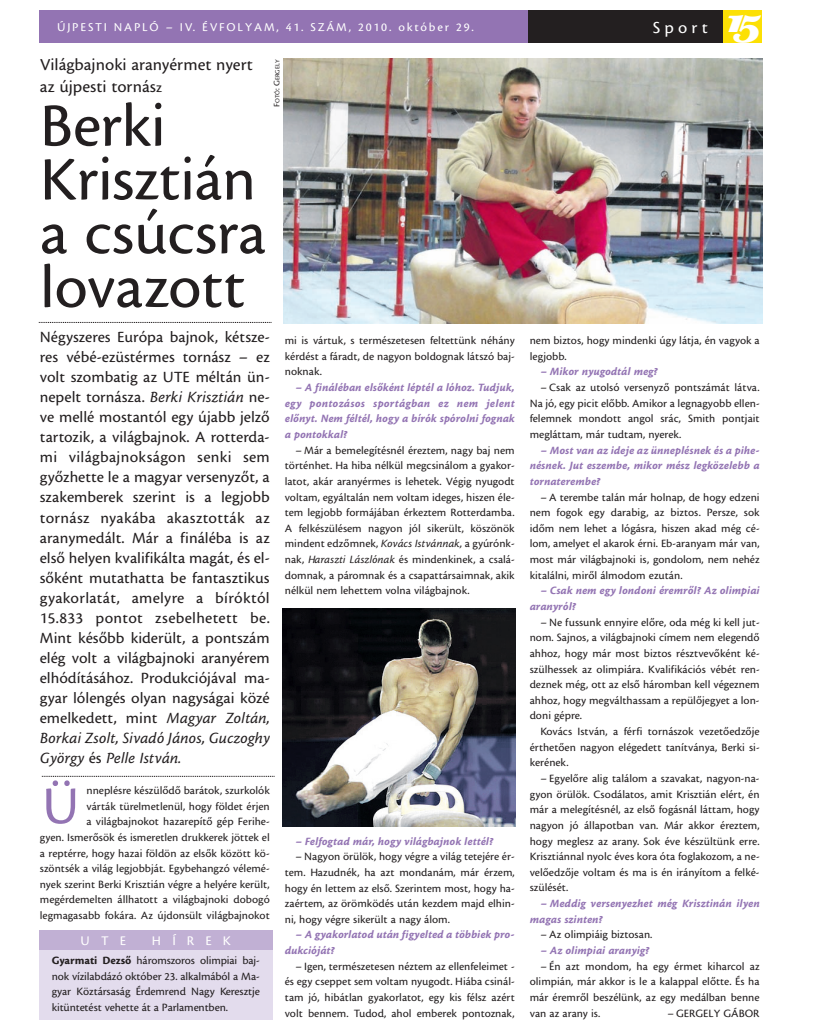
<style>
.page{position:relative;width:833px;height:1025px;background:#fff}
.page>*{position:absolute;margin:0;border:0;box-sizing:border-box;transform-origin:0 0}
.t1{font:63.75px/53.8px "Cronos M";letter-spacing:-.01em;color:#231f20}
.t2{font:55px "Cronos M";color:#9374b3}
.t3{font:40px "Eclat ICG";color:#fff}
.t4{font:17.5px/21.2px "Cronos M";color:#231f20}
.t5{font:17.5px "Cronos M";letter-spacing:.24em;color:#fff}
.t6{font:16.25px/20px "Cronos M";color:#231f20;text-align:justify}
.t7{font:13.75px "Cronos M";letter-spacing:.81em;color:#fff}
.t8{font:12.5px "Cronos M";letter-spacing:.145em;color:#fff}
.t9{font:11.62px/15.6px "Cronos M";color:#231f20;text-align:justify}
.t10{font:italic 700 11.62px/15.6px "Cronos M";color:#9374b3}
.t11{font:6.5px "Cronos M";color:#231f20}
.s1{font-size:15px}
.s2{font-size:8.75px}
.s3{font-style:italic}
.s4{font-weight:700}
</style>
<div class="page">
<div style="left:39px;top:10px;width:492px;height:33px;background:#9374b3"></div>
<div style="left:528px;top:10px;width:196px;height:33px;background:#231f20"></div>
<div style="left:723px;top:10px;width:39px;height:33px;background:#fce004"></div>
<svg style="left:39px;top:322px;width:232px;height:1px"></svg>
<img style="left:283px;top:58px;width:479px;height:265px">
<div style="left:39px;top:931px;width:233px;height:88px;background:#e3dced"></div>
<div style="left:39px;top:929px;width:233px;height:20px;background:#c1b0d4"></div>
<svg style="left:42px;top:775px;width:232px;height:1px"></svg>
<img style="left:283px;top:608px;width:232px;height:218px">
<p class="t8" style="left:57px;top:22px;width:418px">ÚJPESTI NAPLÓ – IV. ÉVFOLYAM, 41. SZÁM, 2010. október 29.</p>
<h3 class="t5" style="left:652px;top:21px;width:57px">Sport</h3>
<h3 class="t3" style="left:722px;top:5px;width:42px">15</h3>
<h3 class="t4" style="left:40px;top:55px;width:215px">Világbajnoki aranyérmet nyert az újpesti tornás<span class="s1">z</span></h3>
<h1 class="t1" style="left:40px;top:101px;width:228px">Berki<br>Krisztián a csúcsra lovazott</h1>
<p class="t11" style="left:275px;top:107px;width:49px;rotate:-90deg"><span class="s2">F</span>OTÓ<span class="s2">: G</span>ERGELY</p>
<p class="t6" style="left:40px;top:328px;width:231px">Négyszeres Európa bajnok, kétsze&shy;res vébé-ezüstérmes tornász – ez volt szombatig az UTE méltán ün&shy;nepelt tornásza. <span class="s3">Berki Krisztián</span> ne&shy;ve mellé mostantól egy újabb jelzõ tartozik, a világbajnok. A rotterda&shy;mi világbajnokságon senki sem gyõzhette le a magyar versenyzõt, a szakemberek szerint is a legjobb tornász nyakába akasztották az aranymedált. Már a fináléba is az elsõ helyen kvalifikálta magát, és el&shy;sõként mutathatta be fantasztikus gyakorlatát, amelyre a bíróktól 15.833 pontot zsebelhetett be.<br>Mint késõbb kiderült, a pontszám elég volt a világbajnoki aranyérem elhódításához. Produkciójával ma&shy;gyar lólengés olyan nagyságai közé emelkedett, mint <span class="s3">Magyar Zoltán, Borkai Zsolt, Sivadó János, Guczoghy György</span> és <span class="s3">Pelle István.</span></p>
<p class="t9" style="left:40px;top:782px;width:231px;text-align:right">nneplésre készülõdõ barátok, szurkolók<br>várták türelmetlenül, hogy földet érjen<br>a világbajnokot hazarepítõ gép Ferihe-<br>gyen. Ismerõsök és ismeretlen drukkerek jöttek el a reptérre, hogy hazai földön az elsõk között kö&shy;szöntsék a világ legjobbját. Egybehangzó vélemé&shy;nyek szerint Berki Krisztián végre a helyére került, megérdemelten állhatott a világbajnoki dobogó legmagasabb fokára. Az újdonsült világbajnokot</p>
<h2 class="t2" style="left:42px;top:782px;width:39px">Ü</h2>
<p class="t7" style="left:81px;top:934px;width:47px">UTE</p>
<p class="t7" style="left:152px;top:934px;width:80px">HÍREK</p>
<p class="t9" style="left:52px;top:952px;width:210px"><span class="s4">Gyarmati Dezsõ</span> háromszoros olimpiai baj&shy;nok vízilabdázó október 23. alkalmából a Ma&shy;gyar Köztársaság Érdemrend Nagy Keresztje kitüntetést vehette át a Parlamentben.</p>
<p class="t9" style="left:285px;top:333px;width:231px">mi is vártuk, s természetesen feltettünk néhány kérdést a fáradt, de nagyon boldognak látszó baj&shy;noknak.</p>
<p class="t10" style="left:285px;top:380px;width:231px;text-align:justify;text-indent:11px">– A fináléban elsõként léptél a lóhoz. Tudjuk, egy pontozásos sportágban ez nem jelent elõnyt. Nem féltél, hogy a bírók spórolni fognak a pontokkal?</p>
<p class="t9" style="left:285px;top:442px;width:231px;text-indent:11px">– Már a bemelegítésnél éreztem, nagy baj nem történhet. Ha hiba nélkül megcsinálom a gyakor&shy;latot, akár aranyérmes is lehetek. Végig nyugodt voltam, egyáltalán nem voltam ideges, hiszen éle&shy;tem legjobb formájában érkeztem Rotterdamba.<br>A felkészülésem nagyon jól sikerült, köszönök mindent edzõmnek, <span class="s3">Kovács Istvánnak,</span> a gyúrónk&shy;nak, <span class="s3">Haraszti Lászlónak</span> és mindenkinek, a csalá&shy;domnak, a páromnak és a csapattársaimnak, akik nélkül nem lehettem volna világbajnok.</p>
<p class="t10" style="left:295px;top:833px;width:199px">– Felfogtad már, hogy világbajnok lettél?</p>
<p class="t9" style="left:285px;top:848px;width:231px;text-indent:11px">– Nagyon örülök, hogy végre a világ tetejére ér&shy;tem. Hazudnék, ha azt mondanám, már érzem, hogy én lettem az elsõ. Szerintem most, hogy ha&shy;zaértem, az örömködés után kezdem majd elhin&shy;ni, hogy végre sikerült a nagy álom.</p>
<p class="t10" style="left:285px;top:927px;width:231px;text-indent:11px">– A gyakorlatod után figyelted a többiek pro&shy;dukcióját?</p>
<p class="t9" style="left:285px;top:958px;width:231px;text-indent:11px">– Igen, természetesen néztem az ellenfeleimet - és egy cseppet sem voltam nyugodt. Hiába csinál&shy;tam jó, hibátlan gyakorlatot, egy kis félsz azért volt bennem. Tudod, ahol emberek pontoznak,</p>
<p class="t9" style="left:530px;top:333px;width:231px">nem biztos, hogy mindenki úgy látja, én vagyok a legjobb.</p>
<p class="t10" style="left:540px;top:364px;width:119px">– Mikor nyugodtál meg?</p>
<p class="t9" style="left:530px;top:380px;width:231px;text-indent:11px">– Csak az utolsó versenyzõ pontszámát látva.<br>Na jó, egy picit elõbb. Amikor a legnagyobb ellen&shy;felemnek mondott angol srác, Smith pontjait megláttam, már tudtam, nyerek.</p>
<p class="t10" style="left:530px;top:442px;width:231px;text-align:justify;text-indent:11px">– Most van az ideje az ünneplésnek és a pihe&shy;nésnek. Jut eszembe, mikor mész legközelebb a tornaterembe?</p>
<p class="t9" style="left:530px;top:489px;width:231px;text-indent:11px">– A terembe talán már holnap, de hogy edzeni nem fogok egy darabig, az biztos. Persze, sok idõm nem lehet a lógásra, hiszen akad még cé&shy;lom, amelyet el akarok érni. Eb-aranyam már van, most már világbajnoki is, gondolom, nem nehéz kitalálni, mirõl álmodom ezután.</p>
<p class="t10" style="left:530px;top:583px;width:231px;text-indent:11px">– Csak nem egy londoni éremrõl? Az olimpiai aranyról?</p>
<p class="t9" style="left:530px;top:614px;width:231px;text-indent:11px">– Ne fussunk ennyire elõre, oda még ki kell jut&shy;nom. Sajnos, a világbajnoki címem nem elegendõ ahhoz, hogy már most biztos résztvevõként ké&shy;szülhessek az olimpiára. Kvalifikációs vébét ren&shy;deznek még, ott az elsõ háromban kell végeznem ahhoz, hogy megválthassam a repülõjegyet a lon&shy;doni gépre.</p>
<p class="t9" style="left:530px;top:723px;width:231px;text-indent:11px">Kovács István, a férfi tornászok vezetõedzõje érthetõen nagyon elégedett tanítványa, Berki si&shy;kerének.</p>
<p class="t9" style="left:530px;top:770px;width:231px;text-indent:11px">– Egyelõre alig találom a szavakat, nagyon-na&shy;gyon örülök. Csodálatos, amit Krisztián elért, én már a melegítésnél, az elsõ fogásnál láttam, hogy nagyon jó állapotban van. Már akkor éreztem, hogy meglesz az arany. Sok éve készültünk erre.<br>Krisztiánnal nyolc éves kora óta foglakozom, a ne&shy;velõedzõje voltam és ma is én irányítom a felké&shy;szülését.</p>
<p class="t10" style="left:530px;top:895px;width:231px;text-indent:11px">– Meddig versenyezhet még Krisztinán ilyen magas szinten?</p>
<p class="t9" style="left:540px;top:927px;width:114px">– Az olimpiáig biztosan.</p>
<p class="t10" style="left:540px;top:942px;width:111px">– Az olimpiai aranyig?</p>
<p class="t9" style="left:530px;top:958px;width:231px;text-indent:11px">– Én azt mondom, ha egy érmet kiharcol az olimpián, már akkor is le a kalappal elõtte. És ha már éremrõl beszélünk, az egy medálban benne van az arany is.</p>
<p class="t9" style="left:667px;top:1005px;width:94px">– GERGELY GÁBOR</p>
</div>
